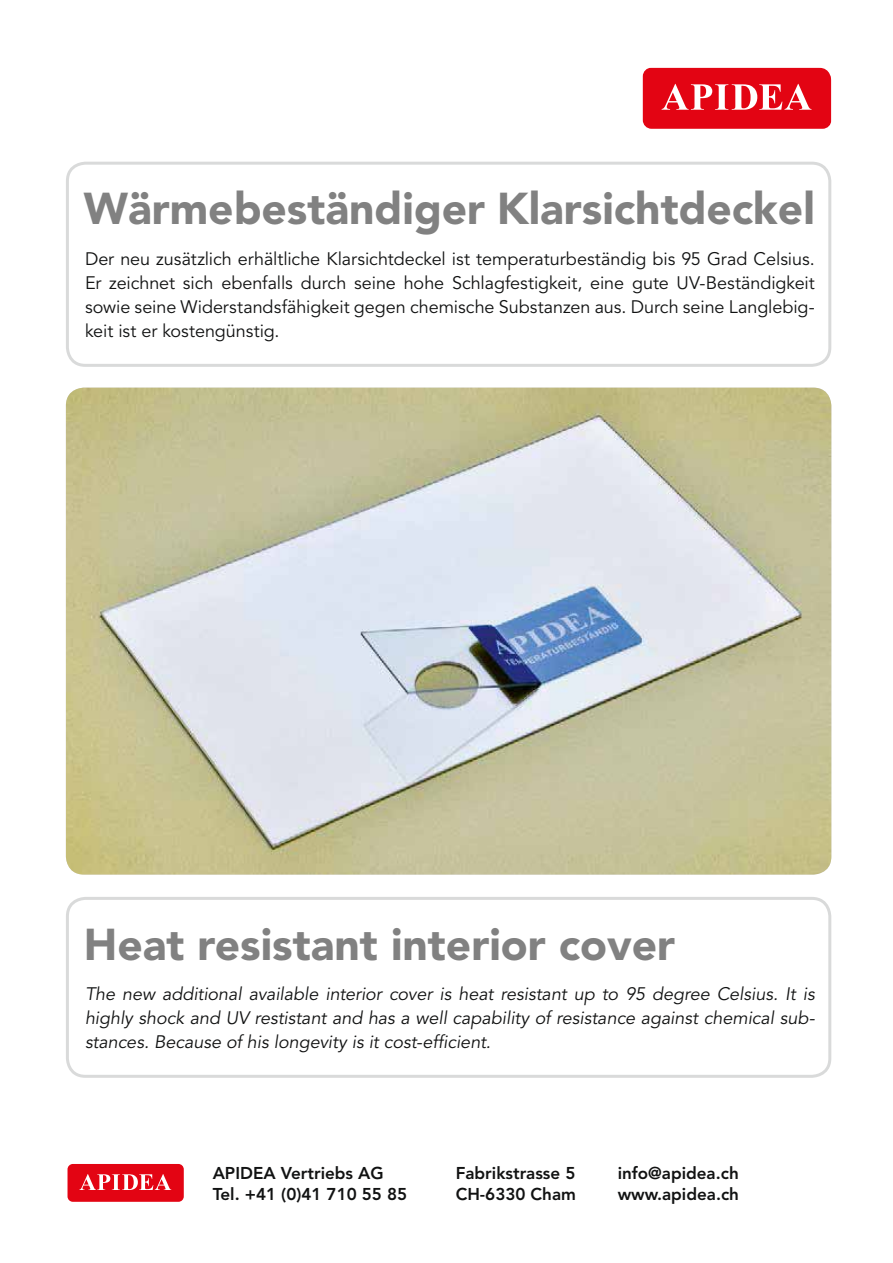
<style>
.page{position:relative;width:893px;height:1263px;background:#fff}
.page>*{position:absolute;margin:0;border:0;box-sizing:border-box;transform-origin:0 0}
.t1{font:900 44.25px "Avenir";color:#818181}
.t2{font:18px/24px "Avenir";letter-spacing:-.005em;color:#111212;text-align:justify}
.t3{font:italic 18px/24px "Avenir";letter-spacing:-.005em;color:#111212;text-align:justify}
.t4{font:800 16.95px "Avenir";color:#111212}
</style>
<div class="page">
<div style="left:66px;top:897px;width:765px;height:181px;border:3px solid #d9dada;border-radius:18px"></div>
<div style="left:66px;top:162px;width:765px;height:205px;border:3px solid #d9dada;border-radius:18px"></div>
<img style="left:66px;top:388px;width:765px;height:486px">
<svg style="left:643px;top:68px;width:188px;height:61px;background:#e62431"></svg>
<div style="left:68px;top:1164px;width:116px;height:38px;background:#e30413;border-radius:5px"></div>
<svg style="left:79px;top:1174px;width:92px;height:16px"></svg>
<h1 class="t1" style="left:84px;top:182px;width:733px">Wärmebeständiger Klarsichtdeckel</h1>
<p class="t2" style="left:85px;top:247px;width:731px">Der neu zusätzlich erhältliche Klarsichtdeckel ist temperaturbeständig bis 95 Grad Celsius.<br>Er zeichnet sich ebenfalls durch seine hohe Schlagfestigkeit, eine gute UV-Beständigkeit sowie seine Widerstandsfähigkeit gegen chemische Substanzen aus. Durch seine Langlebig&shy;keit ist er kostengünstig.</p>
<h1 class="t1" style="left:84px;top:918px;width:593px">Heat resistant interior cover</h1>
<p class="t3" style="left:85px;top:982px;width:731px">The new additional available interior cover is heat resistant up to 95 degree Celsius. It is highly shock and UV restistant and has a well capability of resistance against chemical sub&shy;stances. Because of his longevity is it cost-efficient.</p>
<p class="t4" style="left:213px;top:1163px;width:173px">APIDEA Vertriebs AG</p>
<p class="t4" style="left:456px;top:1163px;width:121px">Fabrikstrasse 5</p>
<p class="t4" style="left:618px;top:1163px;width:123px">info@apidea.ch</p>
<p class="t4" style="left:213px;top:1184px;width:196px">Tel. +41 (0)41 710 55 85</p>
<p class="t4" style="left:456px;top:1184px;width:122px">CH-6330 Cham</p>
<p class="t4" style="left:618px;top:1184px;width:123px">www.apidea.ch</p>
</div>
